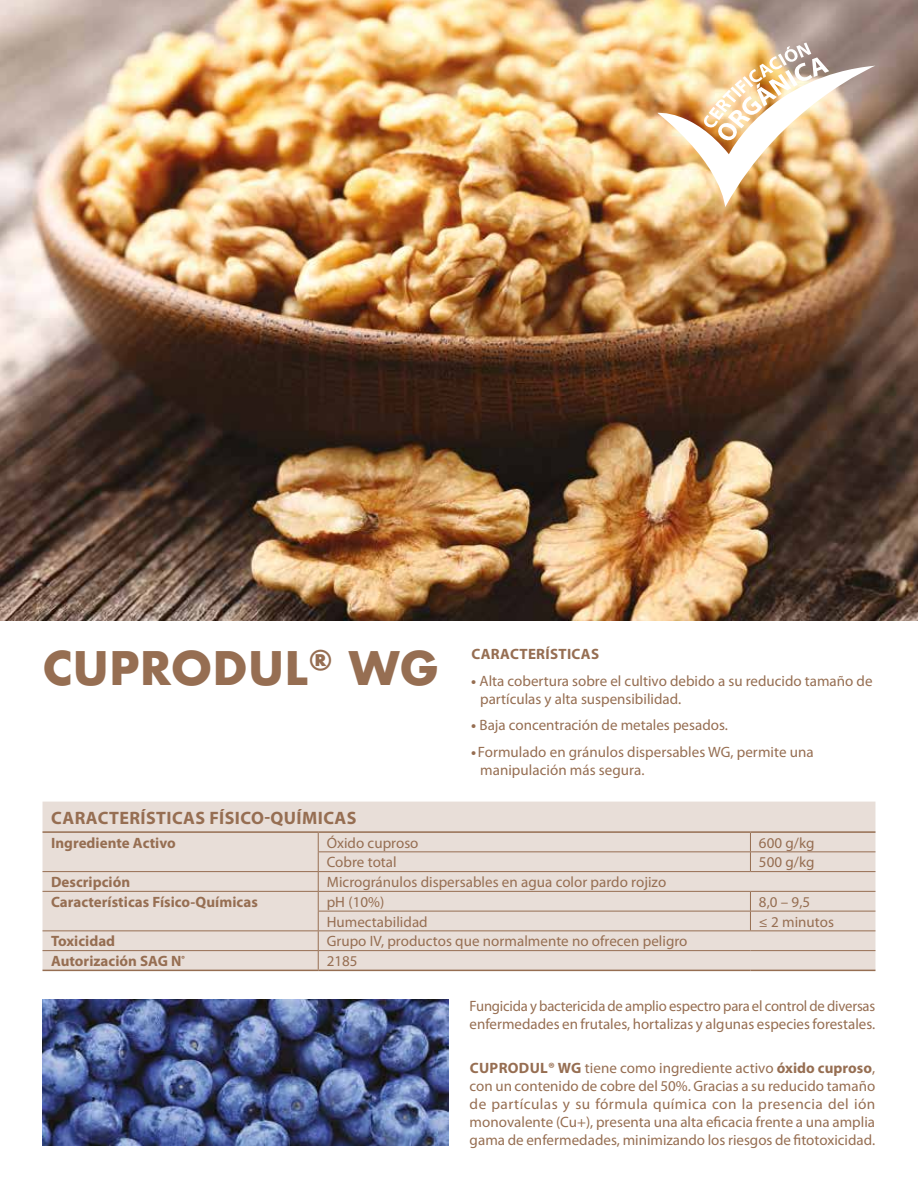
<style>
.page{position:relative;width:918px;height:1188px;background:#fff}
.page>*{position:absolute;margin:0;border:0;box-sizing:border-box;transform-origin:0 0}
.t1{font:700 45px "Futura";color:#966e52}
.t2{font:700 18px "Myriad Pro";letter-spacing:.025em;color:#966e52}
.t3{font:15px/18px "Myriad Pro";color:#966e52}
.t4{font:700 15px "Myriad Pro";letter-spacing:.005em;color:#966e52}
.s1{font-weight:700}
</style>
<div class="page">
<img style="left:0;top:0;width:918px;height:621px">
<img style="left:43px;top:1000px;width:405px;height:145px">
<img style="left:657px;top:43px;width:218px;height:164px">
<div style="left:43px;top:802px;width:832px;height:168px;background:#e8ded8"></div>
<hr style="left:43px;top:831px;width:275px;height:2px;background:#966e52">
<hr style="left:318px;top:831px;width:432px;height:2px;background:#966e52">
<hr style="left:750px;top:831px;width:125px;height:2px;background:#966e52">
<hr style="left:318px;top:851px;width:432px;height:1px;background:#966e52">
<hr style="left:750px;top:851px;width:125px;height:1px;background:#966e52">
<svg style="left:750px;top:833px;width:1px;height:38px"></svg>
<hr style="left:43px;top:871px;width:275px;height:1px;background:#966e52">
<hr style="left:318px;top:871px;width:432px;height:1px;background:#966e52">
<hr style="left:750px;top:871px;width:125px;height:1px;background:#966e52">
<hr style="left:43px;top:891px;width:275px;height:1px;background:#966e52">
<hr style="left:318px;top:891px;width:432px;height:1px;background:#966e52">
<hr style="left:750px;top:891px;width:125px;height:1px;background:#966e52">
<hr style="left:318px;top:911px;width:432px;height:1px;background:#966e52">
<hr style="left:750px;top:911px;width:125px;height:1px;background:#966e52">
<svg style="left:750px;top:892px;width:1px;height:38px"></svg>
<hr style="left:43px;top:930px;width:275px;height:1px;background:#966e52">
<hr style="left:318px;top:930px;width:432px;height:1px;background:#966e52">
<hr style="left:750px;top:930px;width:125px;height:1px;background:#966e52">
<hr style="left:43px;top:950px;width:275px;height:1px;background:#966e52">
<hr style="left:318px;top:950px;width:432px;height:1px;background:#966e52">
<svg style="left:318px;top:833px;width:1px;height:137px"></svg>
<hr style="left:750px;top:950px;width:125px;height:1px;background:#966e52">
<hr style="left:43px;top:970px;width:275px;height:1px;background:#966e52">
<hr style="left:318px;top:970px;width:432px;height:1px;background:#966e52">
<hr style="left:750px;top:970px;width:125px;height:1px;background:#966e52">
<h1 class="t1" style="left:43px;top:636px;width:398px">CUPRODUL<sup>®</sup> WG</h1>
<p class="t4" style="left:471px;top:644px;width:129px">CARACTERÍSTICAS</p>
<p class="t3" style="left:480px;top:671px;width:394px;text-indent:-9px"><span class="s1">•</span> Alta cobertura sobre el cultivo debido a su reducido tamaño de partículas y alta suspensibilidad.</p>
<p class="t3" style="left:471px;top:716px;width:258px"><span class="s1">•</span> Baja concentración de metales pesados.</p>
<p class="t3" style="left:480px;top:742px;width:335px;text-indent:-9px"><span class="s1">•</span> Formulado en gránulos dispersables WG, permite una manipulación más segura.</p>
<p class="t2" style="left:51px;top:806px;width:307px">CARACTERÍSTICAS FÍSICO-QUÍMICAS</p>
<p class="t4" style="left:51px;top:833px;width:126px">Ingrediente Activo</p>
<p class="t3" style="left:327px;top:833px;width:93px">Óxido cuproso</p>
<p class="t3" style="left:759px;top:833px;width:57px">600 g/kg</p>
<p class="t3" style="left:327px;top:853px;width:72px">Cobre total</p>
<p class="t3" style="left:759px;top:853px;width:57px">500 g/kg</p>
<p class="t4" style="left:51px;top:872px;width:81px">Descripción</p>
<p class="t3" style="left:327px;top:873px;width:341px">Microgránulos dispersables en agua color pardo rojizo</p>
<p class="t4" style="left:51px;top:892px;width:208px">Características Físico-Químicas</p>
<p class="t3" style="left:327px;top:893px;width:59px">pH (10%)</p>
<p class="t3" style="left:759px;top:893px;width:53px">8,0 – 9,5</p>
<p class="t3" style="left:327px;top:912px;width:103px">Humectabilidad</p>
<p class="t3" style="left:759px;top:912px;width:77px">≤ 2 minutos</p>
<p class="t4" style="left:51px;top:932px;width:66px">Toxicidad</p>
<p class="t3" style="left:327px;top:932px;width:362px">Grupo IV, productos que normalmente no ofrecen peligro</p>
<p class="t4" style="left:51px;top:951px;width:135px">Autorización SAG N<sup>º</sup></p>
<p class="t3" style="left:327px;top:952px;width:32px">2185</p>
<p class="t3" style="left:470px;top:997px;width:407px">Fungicida y bactericida de amplio espectro para el control de diversas enfermedades en frutales, hortalizas y algunas especies forestales.</p>
<p class="t3" style="left:470px;top:1059px;width:407px;text-align:justify"><span class="s1">CUPRODUL® WG</span> tiene como ingrediente activo <span class="s1">óxido cuproso</span>, con un contenido de cobre del 50%. Gracias a su reducido tamaño de partículas y su fórmula química con la presencia del ión monovalente (Cu+), presenta una alta eficacia frente a una amplia gama de enfermedades, minimizando los riesgos de fitotoxicidad.</p>
</div>
